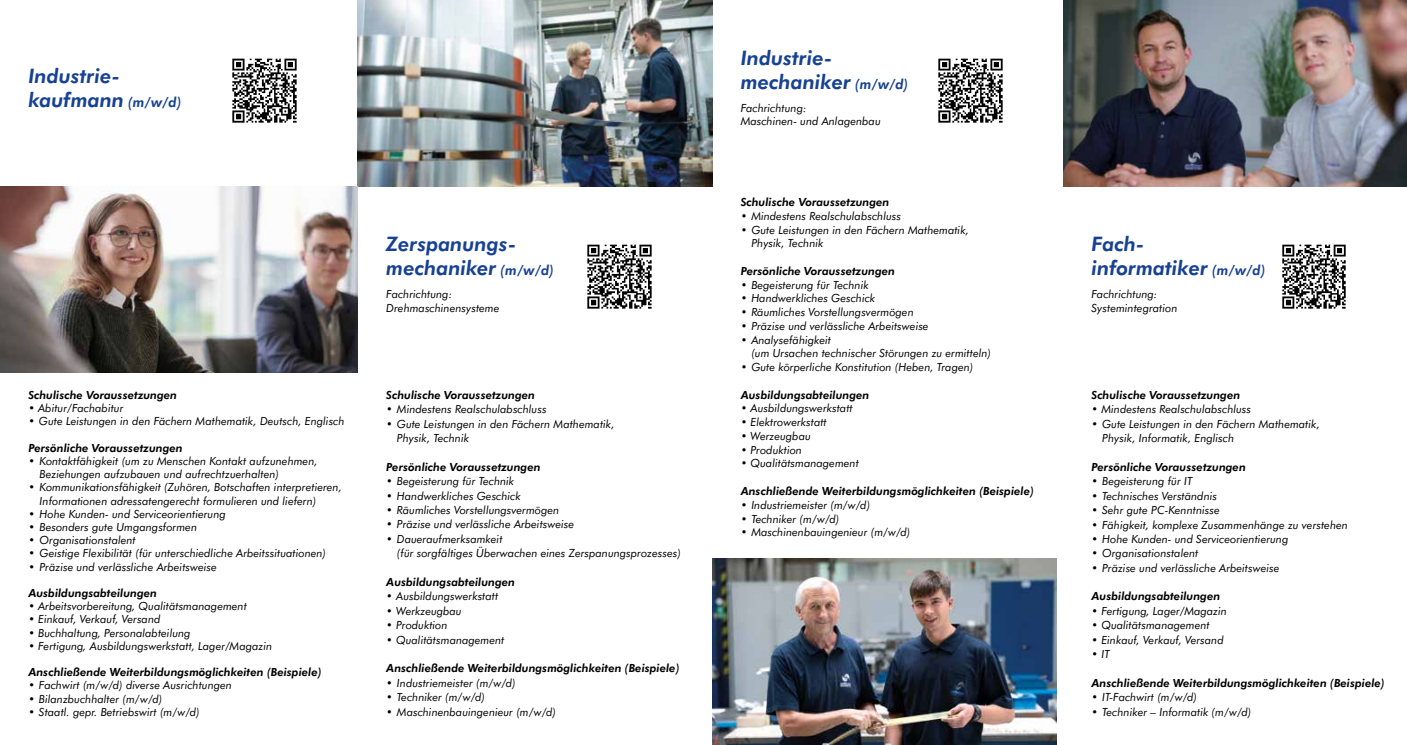
<style>
.page{position:relative;width:1407px;height:745px;background:#fff}
.page>*{position:absolute;margin:0;border:0;box-sizing:border-box;transform-origin:0 0}
.t1{font:italic 700 20px/24px "Futura BT";color:#164194}
.t2{font:italic 11.25px/14.4px "Futura BT";color:#000}
.t3{font:italic 700 11.25px "Futura BT";color:#000}
.s1{font-size:13.75px}
</style>
<div class="page">
<img style="left:358px;top:0;width:354px;height:186px">
<img style="left:0;top:186px;width:358px;height:186px">
<img style="left:712px;top:558px;width:344px;height:186px">
<img style="left:1063px;top:0;width:344px;height:186px">
<img style="left:232px;top:58px;width:65px;height:65px">
<img style="left:587px;top:244px;width:65px;height:65px">
<img style="left:938px;top:58px;width:65px;height:65px">
<img style="left:1282px;top:244px;width:64px;height:65px">
<h1 class="t1" style="left:28px;top:63px;width:154px">Industrie&shy;kaufmann <span class="s1">(m/w/d)</span></h1>
<p class="t3" style="left:28px;top:387px;width:150px">Schulische Voraussetzungen</p>
<p class="t2" style="left:28px;top:400px;width:97px">• Abitur/Fachabitur</p>
<p class="t2" style="left:28px;top:413px;width:318px">• Gute Leistungen in den Fächern Mathematik, Deutsch, Englisch</p>
<p class="t3" style="left:28px;top:439px;width:156px">Persönliche Voraussetzungen</p>
<p class="t2" style="left:40px;top:453px;width:280px;line-height:13.1px;text-indent:-11px">• Kontaktfähigkeit (um zu Menschen Kontakt aufzunehmen,<br>Beziehungen aufzubauen und aufrechtzuerhalten)</p>
<p class="t2" style="left:40px;top:480px;width:304px;line-height:13.1px;text-indent:-11px">• Kommunikationsfähigkeit (Zuhören, Botschaften interpretieren,<br>Informationen adressatengerecht formulieren und liefern)</p>
<p class="t2" style="left:28px;top:505px;width:199px">• Hohe Kunden- und Serviceorientierung</p>
<p class="t2" style="left:28px;top:519px;width:170px">• Besonders gute Umgangsformen</p>
<p class="t2" style="left:28px;top:532px;width:109px">• Organisationstalent</p>
<p class="t2" style="left:28px;top:545px;width:299px">• Geistige Flexibilität (für unterschiedliche Arbeitssituationen)</p>
<p class="t2" style="left:28px;top:558px;width:190px">• Präzise und verlässliche Arbeitsweise</p>
<p class="t3" style="left:28px;top:584px;width:130px">Ausbildungsabteilungen</p>
<p class="t2" style="left:28px;top:598px;width:220px">• Arbeitsvorbereitung, Qualitätsmanagement</p>
<p class="t2" style="left:28px;top:611px;width:134px">• Einkauf, Verkauf, Versand</p>
<p class="t2" style="left:28px;top:624px;width:164px">• Buchhaltung, Personalabteilung</p>
<p class="t2" style="left:28px;top:637px;width:245px">• Fertigung, Ausbildungswerkstatt, Lager/Magazin</p>
<p class="t3" style="left:28px;top:663px;width:295px">Anschließende Weiterbildungsmöglichkeiten (Beispiele)</p>
<p class="t2" style="left:28px;top:677px;width:205px">• Fachwirt (m/w/d) diverse Ausrichtungen</p>
<p class="t2" style="left:28px;top:690px;width:135px">• Bilanzbuchhalter (m/w/d)</p>
<p class="t2" style="left:28px;top:703px;width:173px">• Staatl. gepr. Betriebswirt (m/w/d)</p>
<h1 class="t1" style="left:386px;top:231px;width:169px">Zerspanungs&shy;mechaniker <span class="s1">(m/w/d)</span></h1>
<p class="t2" style="left:386px;top:286px;width:115px;line-height:13.5px">Fachrichtung:<br>Drehmaschinensysteme</p>
<p class="t3" style="left:386px;top:386px;width:150px">Schulische Voraussetzungen</p>
<p class="t2" style="left:386px;top:401px;width:162px">• Mindestens Realschulabschluss</p>
<p class="t2" style="left:397px;top:416px;width:219px;text-indent:-11px">• Gute Leistungen in den Fächern Mathematik,<br>Physik, Technik</p>
<p class="t3" style="left:386px;top:458px;width:156px">Persönliche Voraussetzungen</p>
<p class="t2" style="left:386px;top:473px;width:129px">• Begeisterung für Technik</p>
<p class="t2" style="left:386px;top:487px;width:136px">• Handwerkliches Geschick</p>
<p class="t2" style="left:386px;top:502px;width:175px">• Räumliches Vorstellungsvermögen</p>
<p class="t2" style="left:386px;top:516px;width:189px">• Präzise und verlässliche Arbeitsweise</p>
<p class="t2" style="left:397px;top:531px;width:286px;text-indent:-11px">• Daueraufmerksamkeit<br>(für sorgfältiges Überwachen eines Zerspanungsprozesses)</p>
<p class="t3" style="left:386px;top:573px;width:130px">Ausbildungsabteilungen</p>
<p class="t2" style="left:386px;top:588px;width:114px">• Ausbildungswerkstatt</p>
<p class="t2" style="left:386px;top:602px;width:77px">• Werkzeugbau</p>
<p class="t2" style="left:386px;top:617px;width:63px">• Produktion</p>
<p class="t2" style="left:386px;top:631px;width:120px">• Qualitätsmanagement</p>
<p class="t3" style="left:386px;top:660px;width:295px">Anschließende Weiterbildungsmöglichkeiten (Beispiele)</p>
<p class="t2" style="left:386px;top:674px;width:131px">• Industriemeister (m/w/d)</p>
<p class="t2" style="left:386px;top:689px;width:100px">• Techniker (m/w/d)</p>
<p class="t2" style="left:386px;top:703px;width:171px">• Maschinenbauingenieur (m/w/d)</p>
<h1 class="t1" style="left:741px;top:45px;width:169px">Industrie&shy;mechaniker <span class="s1">(m/w/d)</span></h1>
<p class="t2" style="left:741px;top:100px;width:142px;line-height:13.5px">Fachrichtung:<br>Maschinen- und Anlagenbau</p>
<p class="t3" style="left:741px;top:194px;width:150px">Schulische Voraussetzungen</p>
<p class="t2" style="left:741px;top:208px;width:162px">• Mindestens Realschulabschluss</p>
<p class="t2" style="left:751px;top:222px;width:219px;line-height:13.8px;text-indent:-11px">• Gute Leistungen in den Fächern Mathematik,<br>Physik, Technik</p>
<p class="t3" style="left:741px;top:263px;width:156px">Persönliche Voraussetzungen</p>
<p class="t2" style="left:741px;top:277px;width:129px">• Begeisterung für Technik</p>
<p class="t2" style="left:741px;top:290px;width:136px">• Handwerkliches Geschick</p>
<p class="t2" style="left:741px;top:304px;width:175px">• Räumliches Vorstellungsvermögen</p>
<p class="t2" style="left:741px;top:318px;width:189px">• Präzise und verlässliche Arbeitsweise</p>
<p class="t2" style="left:751px;top:332px;width:241px;line-height:13.8px;text-indent:-11px">• Analysefähigkeit<br>(um Ursachen technischer Störungen zu ermitteln)</p>
<p class="t2" style="left:741px;top:359px;width:234px">• Gute körperliche Konstitution (Heben, Tragen)</p>
<p class="t3" style="left:741px;top:386px;width:130px">Ausbildungsabteilungen</p>
<p class="t2" style="left:741px;top:400px;width:114px">• Ausbildungswerkstatt</p>
<p class="t2" style="left:741px;top:414px;width:88px">• Elektrowerkstatt</p>
<p class="t2" style="left:741px;top:428px;width:72px">• Werzeugbau</p>
<p class="t2" style="left:741px;top:442px;width:63px">• Produktion</p>
<p class="t2" style="left:741px;top:455px;width:120px">• Qualitätsmanagement</p>
<p class="t3" style="left:741px;top:482px;width:295px">Anschließende Weiterbildungsmöglichkeiten (Beispiele)</p>
<p class="t2" style="left:741px;top:497px;width:131px">• Industriemeister (m/w/d)</p>
<p class="t2" style="left:741px;top:510px;width:100px">• Techniker (m/w/d)</p>
<p class="t2" style="left:741px;top:524px;width:171px">• Maschinenbauingenieur (m/w/d)</p>
<h1 class="t1" style="left:1091px;top:231px;width:175px">Fach&shy;informatiker <span class="s1">(m/w/d)</span></h1>
<p class="t2" style="left:1091px;top:286px;width:87px;line-height:13.5px">Fachrichtung:<br>Systemintegration</p>
<p class="t3" style="left:1091px;top:387px;width:150px">Schulische Voraussetzungen</p>
<p class="t2" style="left:1091px;top:401px;width:161px">• Mindestens Realschulabschluss</p>
<p class="t2" style="left:1102px;top:416px;width:219px;text-indent:-11px">• Gute Leistungen in den Fächern Mathematik,<br>Physik, Informatik, Englisch</p>
<p class="t3" style="left:1091px;top:458px;width:156px">Persönliche Voraussetzungen</p>
<p class="t2" style="left:1091px;top:473px;width:102px">• Begeisterung für IT</p>
<p class="t2" style="left:1091px;top:487px;width:127px">• Technisches Verständnis</p>
<p class="t2" style="left:1091px;top:502px;width:130px">• Sehr gute PC-Kenntnisse</p>
<p class="t2" style="left:1091px;top:516px;width:258px">• Fähigkeit, komplexe Zusammenhänge zu verstehen</p>
<p class="t2" style="left:1091px;top:531px;width:198px">• Hohe Kunden- und Serviceorientierung</p>
<p class="t2" style="left:1091px;top:545px;width:108px">• Organisationstalent</p>
<p class="t2" style="left:1091px;top:559px;width:189px">• Präzise und verlässliche Arbeitsweise</p>
<p class="t3" style="left:1091px;top:588px;width:130px">Ausbildungsabteilungen</p>
<p class="t2" style="left:1091px;top:602px;width:137px">• Fertigung, Lager/Magazin</p>
<p class="t2" style="left:1091px;top:617px;width:120px">• Qualitätsmanagement</p>
<p class="t2" style="left:1091px;top:631px;width:134px">• Einkauf, Verkauf, Versand</p>
<p class="t2" style="left:1091px;top:646px;width:20px">• IT</p>
<p class="t3" style="left:1091px;top:674px;width:295px">Anschließende Weiterbildungsmöglichkeiten (Beispiele)</p>
<p class="t2" style="left:1091px;top:689px;width:107px">• IT-Fachwirt (m/w/d)</p>
<p class="t2" style="left:1091px;top:703px;width:161px">• Techniker – Informatik (m/w/d)</p>
</div>
